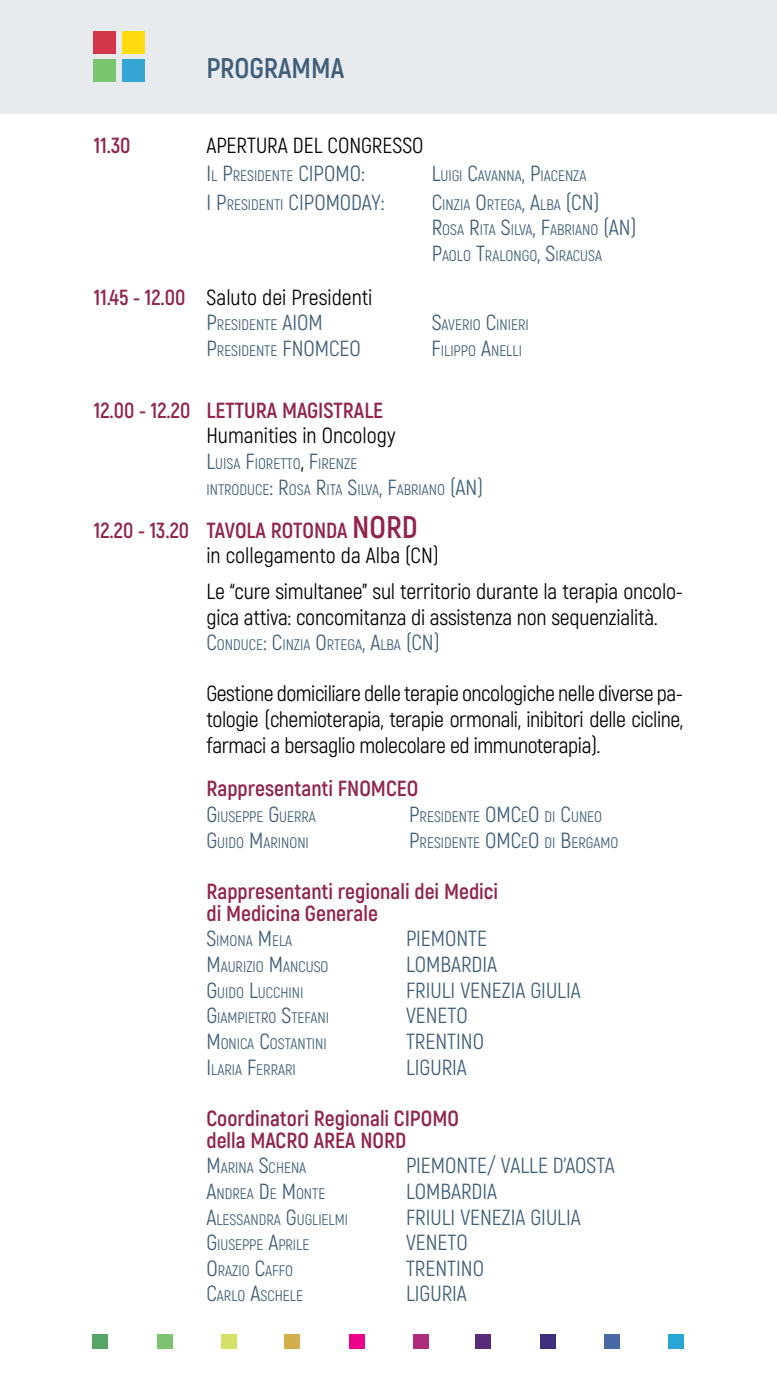
<style>
.page{position:relative;width:777px;height:1380px;background:#fff}
.page>*{position:absolute;margin:0;border:0;box-sizing:border-box;transform-origin:0 0}
.t1{font:700 28.44px "Akrobat";color:#3f5e7a}
.t2{font:21.88px/25.6px "Akrobat";letter-spacing:-.01em;color:#000001}
.t3{font:21.88px "Akrobat";color:#3f5e7a}
.t4{font:700 21.88px/21.9px "Akrobat";color:#92244d}
.t5{font:700 21.88px "Akrobat";color:#92244d}
.t6{font:15.31px/25.6px "Akrobat";color:#3f5e7a}
.s1{color:#3f5e7a}
.s2{font-size:15.31px;color:#3f5e7a}
.s3{font-size:21.88px}
.s4{font-size:15.31px}
.s5{font-weight:700;color:#92244d}
.s6{font-size:21.88px;color:#000001}
.s7{font-weight:700;font-size:31.25px;color:#92244d}
</style>
<div class="page">
<div style="left:0;top:0;width:776px;height:114px;background:#e8ebee"></div>
<div style="left:122px;top:60px;width:22px;height:22px;background:#36a7d4"></div>
<div style="left:122px;top:31px;width:22px;height:22px;background:#ffdb10"></div>
<div style="left:94px;top:31px;width:22px;height:22px;background:#d3354b"></div>
<div style="left:94px;top:60px;width:22px;height:22px;background:#7bc570"></div>
<div style="left:92px;top:1334px;width:15px;height:15px;background:#55a666"></div>
<div style="left:157px;top:1334px;width:16px;height:15px;background:#7ac470"></div>
<div style="left:221px;top:1334px;width:16px;height:15px;background:#d4e068"></div>
<div style="left:284px;top:1334px;width:15px;height:15px;background:#d3ae4c"></div>
<div style="left:349px;top:1334px;width:15px;height:15px;background:#ed028c"></div>
<div style="left:413px;top:1334px;width:15px;height:15px;background:#ad2c7b"></div>
<div style="left:475px;top:1334px;width:15px;height:15px;background:#592b7b"></div>
<div style="left:540px;top:1334px;width:15px;height:15px;background:#402d7b"></div>
<div style="left:604px;top:1334px;width:15px;height:15px;background:#4968a6"></div>
<div style="left:667px;top:1334px;width:16px;height:15px;background:#28a6d5"></div>
<h1 class="t1" style="left:206px;top:50px;width:139px">PROGRAMMA</h1>
<h2 class="t5" style="left:94px;top:132px;width:38px">11.30</h2>
<h2 class="t2" style="left:206px;top:132px;width:218px;line-height:28.1px">APERTURA DEL CONGRESSO<br><span class="s1">I</span><span class="s2">L</span> <span class="s1">P</span><span class="s2">RESIDENTE</span> <span class="s1">CIPOMO: L</span></h2>
<p class="t6" style="left:440px;top:163px;width:147px">UIGI <span class="s3">C</span>AVANNA<span class="s3">, P</span>IACENZA</p>
<h2 class="t3" style="left:206px;top:189px;width:180px">I P<span class="s4">RESIDENTI</span> CIPOMODAY:</h2>
<p class="t6" style="left:431px;top:191px;width:169px"><span class="s3">C</span>INZIA <span class="s3">O</span>RTEGA<span class="s3">, A</span>LBA <span class="s3">(CN)</span></p>
<p class="t6" style="left:442px;top:217px;width:196px">OSA <span class="s3">R</span>ITA <span class="s3">S</span>ILVA<span class="s3">, F</span>ABRIANO <span class="s3">(AN )</span></p>
<p class="t6" style="left:431px;top:243px;width:172px"><span class="s3">P</span>AOLO <span class="s3">T</span>RALONGO<span class="s3">, S</span>IRACUSA</p>
<h2 class="t2" style="left:94px;top:284px;width:280px"><span class="s5">11.45 - 12.00</span> Saluto dei Presidenti</h2>
<p class="t6" style="left:206px;top:312px;width:137px"><span class="s3">P</span>RESIDENTE <span class="s3">AIOM S</span></p>
<p class="t6" style="left:441px;top:312px;width:86px">AVERIO <span class="s3">C</span>INIERI</p>
<p class="t6" style="left:206px;top:338px;width:156px"><span class="s3">P</span>RESIDENTE <span class="s3">FNOMCEO</span></p>
<p class="t6" style="left:431px;top:338px;width:89px"><span class="s3">F</span>ILIPPO <span class="s3">A</span>NELLI</p>
<h2 class="t2" style="left:206px;top:397px;width:190px;text-indent:-113px"><span class="s5">12.00 - 12.20</span> <span class="s5">LETTURA MAGISTRALE<br></span>Humanities in Oncology</h2>
<h2 class="t3" style="left:94px;top:448px;width:62px">L</h2>
<p class="t6" style="left:206px;top:451px;width:278px;text-indent:9px">UISA <span class="s3">F</span>IORETTO<span class="s6">,</span> <span class="s3">F</span>IRENZE<br>INTRODUCE<span class="s3">: R</span>OSA <span class="s3">R</span>ITA <span class="s3">S</span>ILVA<span class="s3">, F</span>ABRIANO <span class="s3">(AN )</span></p>
<h2 class="t2" style="left:206px;top:518px;width:234px;line-height:24.4px;text-indent:-113px"><span class="s5">12.20 - 13.20</span> <span class="s5">TAVOLA ROTONDA</span> <span class="s7">NORD<br></span>in collegamento da Alba (CN)</h2>
<h2 class="t2" style="left:206px;top:578px;width:478px">Le “cure simultanee” sul territorio durante la terapia oncolo&shy;gica attiva: concomitanza di assistenza non sequenzialità.</h2>
<p class="t6" style="left:206px;top:632px;width:235px"><span class="s3">C</span>ONDUCE<span class="s3">: C</span>INZIA <span class="s3">O</span>RTEGA<span class="s3">, A</span>LBA <span class="s3">(CN)</span></p>
<h2 class="t2" style="left:206px;top:681px;width:478px;text-align:justify">Gestione domiciliare delle terapie oncologiche nelle diverse pa&shy;tologie (chemioterapia, terapie ormonali, inibitori delle cicline, farmaci a bersaglio molecolare ed immunoterapia).</h2>
<h2 class="t4" style="left:206px;top:778px;width:213px">Rappresentanti FNOMCEO</h2>
<h2 class="t3" style="left:94px;top:801px;width:63px">G</h2>
<p class="t6" style="left:217px;top:804px;width:100px">IUSEPPE <span class="s3">G</span>UERRA</p>
<p class="t6" style="left:409px;top:804px;width:193px"><span class="s3">P</span>RESIDENTE <span class="s3">OMC</span>E<span class="s3">O</span> DI <span class="s3">C</span>UNEO</p>
<h2 class="t3" style="left:94px;top:827px;width:63px">G</h2>
<p class="t6" style="left:217px;top:829px;width:91px">UIDO <span class="s3">M</span>ARINONI</p>
<p class="t6" style="left:409px;top:829px;width:200px"><span class="s3">P</span>RESIDENTE <span class="s3">OMC</span>E<span class="s3">O</span> DI <span class="s3">B</span>ERGAMO</p>
<h2 class="t4" style="left:206px;top:880px;width:293px">Rappresentanti regionali dei Medici di Medicina Generale</h2>
<h2 class="t3" style="left:94px;top:926px;width:62px">S</h2>
<p class="t6" style="left:216px;top:928px;width:77px">IMONA <span class="s3">M</span>ELA</p>
<h2 class="t3" style="left:406px;top:926px;width:61px">PIEMONTE</h2>
<p class="t6" style="left:206px;top:954px;width:166px"><span class="s3">M</span>AURIZIO <span class="s3">M</span>ANCUSO <span class="s3">L</span></p>
<h2 class="t3" style="left:414px;top:951px;width:37px">OMBARD</h2>
<h2 class="t3" style="left:482px;top:951px;width:13px">IA</h2>
<h2 class="t3" style="left:94px;top:977px;width:63px">G</h2>
<p class="t6" style="left:217px;top:979px;width:85px">UIDO <span class="s3">L</span>UCCHINI</p>
<h2 class="t3" style="left:406px;top:977px;width:66px">FRIULI VENEZ</h2>
<h2 class="t3" style="left:510px;top:977px;width:71px">IA GIULIA</h2>
<h2 class="t3" style="left:94px;top:1003px;width:63px">G</h2>
<p class="t6" style="left:217px;top:1005px;width:134px">IAMPI ETRO <span class="s3">S</span>TEFANI <span class="s3">VENET</span></p>
<h2 class="t3" style="left:456px;top:1003px;width:13px">O</h2>
<p class="t6" style="left:206px;top:1031px;width:143px"><span class="s3">M</span>ONICA <span class="s3">C</span>OSTANTINI <span class="s3">TRENT</span></p>
<h2 class="t3" style="left:456px;top:1028px;width:29px">INO</h2>
<p class="t6" style="left:206px;top:1056px;width:150px"><span class="s3">I</span>LARIA <span class="s3">F</span>ERRARI <span class="s3">L</span></p>
<h2 class="t3" style="left:414px;top:1054px;width:53px">IGURIA</h2>
<h2 class="t4" style="left:206px;top:1107px;width:254px">Coordinatori Regionali CIPOMO della MACRO AREA NORD</h2>
<p class="t6" style="left:206px;top:1155px;width:101px"><span class="s3">M</span>ARINA <span class="s3">S</span>CHENA</p>
<h2 class="t3" style="left:406px;top:1153px;width:106px">PIEMONTE/ VALLE</h2>
<h2 class="t3" style="left:552px;top:1153px;width:44px">D’AOSTA</h2>
<h2 class="t3" style="left:94px;top:1178px;width:63px">A</h2>
<p class="t6" style="left:216px;top:1181px;width:155px">NDREA <span class="s3">D</span>E <span class="s3">M</span>ONTE <span class="s3">L</span></p>
<h2 class="t3" style="left:414px;top:1178px;width:37px">OMBARD</h2>
<h2 class="t3" style="left:482px;top:1178px;width:16px">IA</h2>
<h2 class="t3" style="left:94px;top:1204px;width:63px">A</h2>
<p class="t6" style="left:216px;top:1206px;width:125px">LESSANDRA <span class="s3">G</span>UGLIELMI</p>
<h2 class="t3" style="left:406px;top:1204px;width:66px">FRIULI VENEZ</h2>
<h2 class="t3" style="left:510px;top:1204px;width:71px">IA GIULIA</h2>
<h2 class="t3" style="left:94px;top:1229px;width:63px">G</h2>
<p class="t6" style="left:217px;top:1232px;width:118px">IUSEPPE <span class="s3">A</span>PRILE <span class="s3">VENET</span></p>
<h2 class="t3" style="left:456px;top:1229px;width:13px">O</h2>
<p class="t6" style="left:206px;top:1258px;width:115px"><span class="s3">O</span>RAZIO <span class="s3">C</span>AFFO <span class="s3">TRENT</span></p>
<h2 class="t3" style="left:456px;top:1255px;width:29px">INO</h2>
<p class="t6" style="left:206px;top:1283px;width:154px"><span class="s3">C</span>ARLO <span class="s3">A</span>SCHELE <span class="s3">L</span></p>
<h2 class="t3" style="left:414px;top:1281px;width:53px">IGURIA</h2>
</div>
